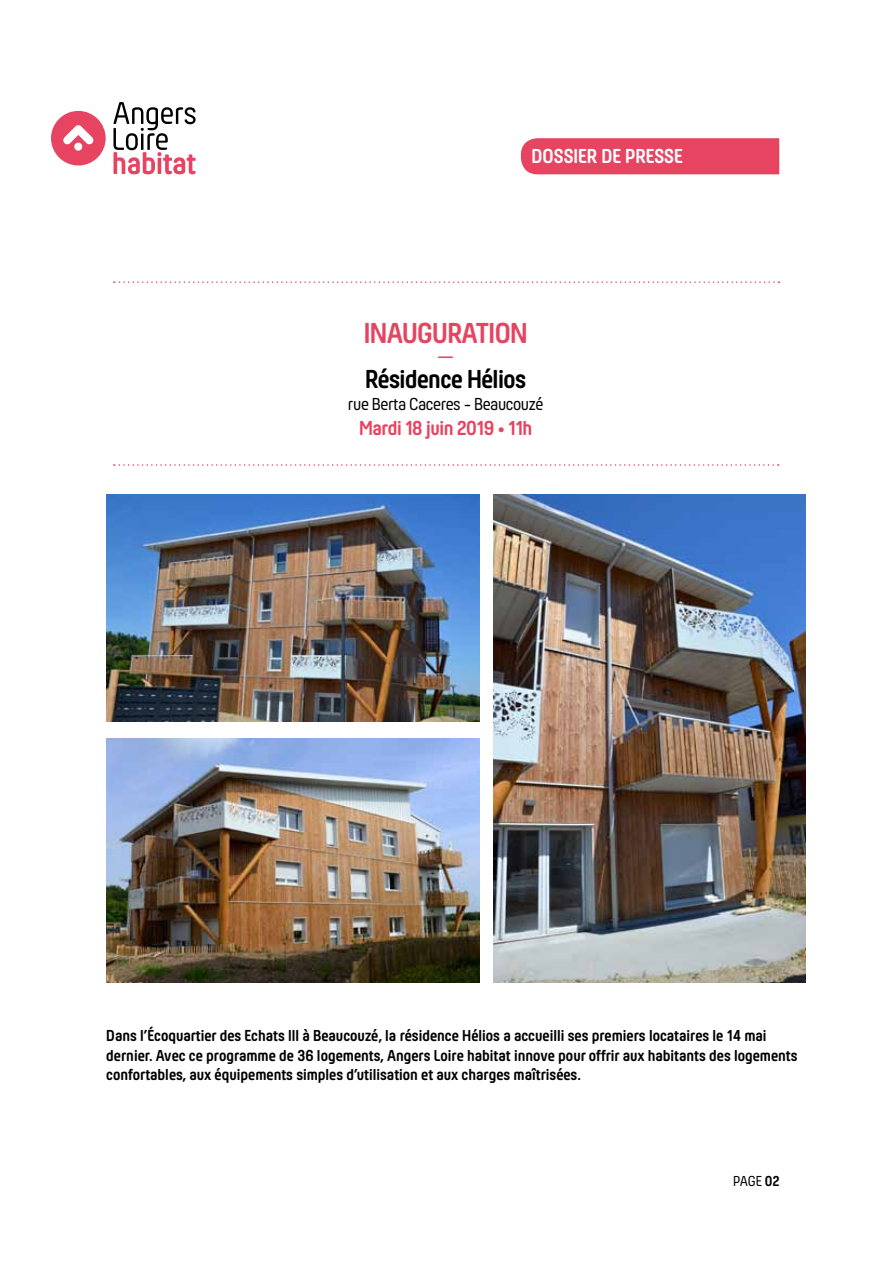
<style>
.page{position:relative;width:893px;height:1263px;background:#fff}
.page>*{position:absolute;margin:0;border:0;box-sizing:border-box;transform-origin:0 0}
.t1{font:700 30px "Hansom FY";letter-spacing:-.02em;color:#e64461}
.t2{font:700 27px "Hansom FY";letter-spacing:-.02em;color:#000}
.t3{font:700 21px "Hansom FY";letter-spacing:-.02em;color:#e64461}
.t4{font:700 21px "Hansom FY";color:#fff}
.t5{font:18px "Hansom FY";letter-spacing:-.02em;color:#000}
.t6{font:700 16.5px/19.8px "Hansom FY";color:#000}
.t7{font:700 15px "Hansom FY";color:#e64461}
</style>
<div class="page">
<svg style="left:113px;top:102px;width:83px;height:72px"></svg>
<div style="left:51px;top:111px;width:55px;height:54px;background:#e64461;border-radius:50%"></div>
<div style="left:74px;top:143px;width:8px;height:8px;background:#fff;border-radius:50%"></div>
<svg style="left:63px;top:125px;width:31px;height:20px"></svg>
<div style="left:521px;top:138px;width:258px;height:36px;background:#e64461"></div>
<svg style="left:114px;top:281px;width:665px;height:2px"></svg>
<svg style="left:114px;top:464px;width:665px;height:2px"></svg>
<img style="left:106px;top:495px;width:373px;height:226px">
<img style="left:494px;top:495px;width:311px;height:487px">
<img style="left:106px;top:739px;width:373px;height:243px">
<p class="t4" style="left:531px;top:144px;width:153px">DOSSIER DE PRESSE</p>
<h1 class="t1" style="left:364px;top:316px;width:165px">inauguration</h1>
<p class="t7" style="left:438px;top:348px;width:16px">—</p>
<h2 class="t2" style="left:365px;top:364px;width:162px">Résidence Hélios</h2>
<p class="t5" style="left:348px;top:394px;width:197px">rue Berta Caceres - Beaucouzé</p>
<p class="t3" style="left:359px;top:416px;width:175px">Mardi 18 juin 2019 • 11h</p>
<p class="t6" style="left:106px;top:1025px;width:693px">Dans l’Écoquartier des Echats III à Beaucouzé, la résidence Hélios a accueilli ses premiers locataires le 14 mai dernier. Avec ce programme de 36 logements, Angers Loire habitat innove pour offrir aux habitants des logements confortables, aux équipements simples d’utilisation et aux charges maîtrisées.</p>
</div>
